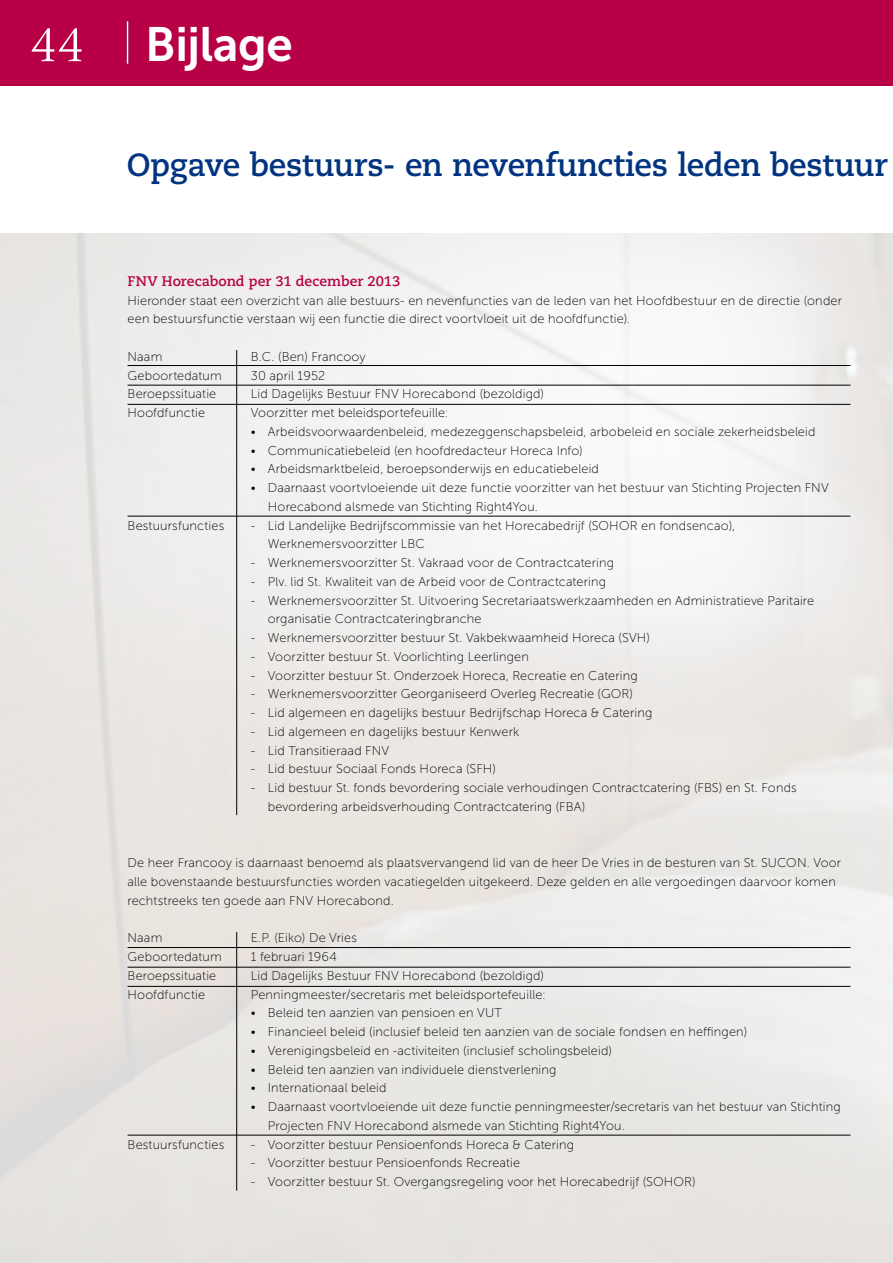
<style>
.page{position:relative;width:893px;height:1263px;background:#fff}
.page>*{position:absolute;margin:0;border:0;box-sizing:border-box;transform-origin:0 0}
.t1{font:52.5px "Veljovic Std";color:#fff}
.t2{font:48px "Museo Sans 700";letter-spacing:-.01em;color:#fff}
.t3{font:700 32.1px "Caecilia LT Std";letter-spacing:-.01em;color:#003480}
.t4{font:700 13.95px "Caecilia LT Std";color:#b80047}
.t5{font:12.75px/18.8px "Museo Sans 100";letter-spacing:.01em;color:#000}
</style>
<div class="page">
<div style="left:0;top:0;width:893px;height:85px;background:#b80047"></div>
<hr style="left:127px;top:21px;width:1px;height:43px;background:#fff">
<hr style="left:236px;top:350px;width:1px;height:465px;background:#000">
<hr style="left:128px;top:365px;width:722px;height:1px;background:#000">
<hr style="left:128px;top:385px;width:722px;height:1px;background:#000">
<hr style="left:128px;top:404px;width:722px;height:1px;background:#000">
<hr style="left:128px;top:516px;width:722px;height:1px;background:#000">
<hr style="left:236px;top:932px;width:1px;height:259px;background:#000">
<hr style="left:128px;top:947px;width:722px;height:1px;background:#000">
<hr style="left:128px;top:967px;width:722px;height:1px;background:#000">
<hr style="left:128px;top:986px;width:722px;height:1px;background:#000">
<hr style="left:128px;top:1135px;width:722px;height:1px;background:#000">
<h1 class="t1" style="left:30px;top:16px;width:56px">44</h1>
<h2 class="t2" style="left:145px;top:17px;width:149px">Bijlage</h2>
<h3 class="t3" style="left:127px;top:146px;width:763px">Opgave bestuurs- en nevenfuncties leden bestuur</h3>
<p class="t4" style="left:128px;top:273px;width:274px">FNV Horecabond per 31 december 2013</p>
<p class="t5" style="left:128px;top:291px;width:716px">Hieronder staat een overzicht van alle bestuurs- en nevenfuncties van de leden van het Hoofdbestuur en de directie (onder een bestuursfunctie verstaan wij een functie die direct voortvloeit uit de hoofdfunctie).</p>
<p class="t5" style="left:128px;top:347px;width:36px">Naam</p>
<p class="t5" style="left:251px;top:347px;width:116px">B.C. (Ben) Francooy</p>
<p class="t5" style="left:128px;top:366px;width:96px">Geboortedatum</p>
<p class="t5" style="left:251px;top:366px;width:76px">30 april 1952</p>
<p class="t5" style="left:128px;top:385px;width:90px">Beroepssituatie</p>
<p class="t5" style="left:251px;top:385px;width:295px">Lid Dagelijks Bestuur FNV Horecabond (bezoldigd)</p>
<p class="t5" style="left:128px;top:403px;width:79px">Hoofdfunctie</p>
<p class="t5" style="left:251px;top:403px;width:199px">Voorzitter met beleidsportefeuille:</p>
<p class="t5" style="left:251px;top:422px;width:566px">• Arbeidsvoorwaardenbeleid, medezeggenschapsbeleid, arbobeleid en sociale zekerheidsbeleid</p>
<p class="t5" style="left:251px;top:441px;width:333px">• Communicatiebeleid (en hoofdredacteur Horeca Info)</p>
<p class="t5" style="left:251px;top:460px;width:350px">• Arbeidsmarktbeleid, beroepsonderwijs en educatiebeleid</p>
<p class="t5" style="left:268px;top:478px;width:562px;text-indent:-17px">• Daarnaast voortvloeiende uit deze functie voorzitter van het bestuur van Stichting Projecten FNV<br>Horecabond alsmede van Stichting Right4You.</p>
<p class="t5" style="left:128px;top:516px;width:98px">Bestuursfuncties</p>
<p class="t5" style="left:268px;top:516px;width:469px;text-indent:-17px">- Lid Landelijke Bedrijfscommissie van het Horecabedrijf (SOHOR en fondsencao),<br>Werknemersvoorzitter LBC</p>
<p class="t5" style="left:251px;top:553px;width:365px">- Werknemersvoorzitter St. Vakraad voor de Contractcatering</p>
<p class="t5" style="left:251px;top:572px;width:357px">- Plv. lid St. Kwaliteit van de Arbeid voor de Contractcatering</p>
<p class="t5" style="left:268px;top:591px;width:548px;text-indent:-17px">- Werknemersvoorzitter St. Uitvoering Secretariaatswerkzaamheden en Administratieve Paritaire organisatie Contractcateringbranche</p>
<p class="t5" style="left:251px;top:628px;width:401px">- Werknemersvoorzitter bestuur St. Vakbekwaamheid Horeca (SVH)</p>
<p class="t5" style="left:251px;top:647px;width:280px">- Voorzitter bestuur St. Voorlichting Leerlingen</p>
<p class="t5" style="left:251px;top:666px;width:388px">- Voorzitter bestuur St. Onderzoek Horeca, Recreatie en Catering</p>
<p class="t5" style="left:251px;top:685px;width:384px">- Werknemersvoorzitter Georganiseerd Overleg Recreatie (GOR)</p>
<p class="t5" style="left:251px;top:704px;width:403px">- Lid algemeen en dagelijks bestuur Bedrijfschap Horeca &amp; Catering</p>
<p class="t5" style="left:251px;top:722px;width:270px">- Lid algemeen en dagelijks bestuur Kenwerk</p>
<p class="t5" style="left:251px;top:741px;width:140px">- Lid Transitieraad FNV</p>
<p class="t5" style="left:251px;top:760px;width:247px">- Lid bestuur Sociaal Fonds Horeca (SFH)</p>
<p class="t5" style="left:268px;top:779px;width:530px;text-indent:-17px">- Lid bestuur St. fonds bevordering sociale verhoudingen Contractcatering (FBS) en St. Fonds bevordering arbeidsverhouding Contractcatering (FBA)</p>
<p class="t5" style="left:128px;top:854px;width:715px">De heer Francooy is daarnaast benoemd als plaatsvervangend lid van de heer De Vries in de besturen van St. SUCON. Voor alle bovenstaande bestuursfuncties worden vacatiegelden uitgekeerd. Deze gelden en alle vergoedingen daarvoor komen rechtstreeks ten goede aan FNV Horecabond.</p>
<p class="t5" style="left:128px;top:929px;width:36px">Naam</p>
<p class="t5" style="left:251px;top:929px;width:108px">E.P. (Eiko) De Vries</p>
<p class="t5" style="left:128px;top:947px;width:96px">Geboortedatum</p>
<p class="t5" style="left:251px;top:947px;width:88px">1 februari 1964</p>
<p class="t5" style="left:128px;top:966px;width:90px">Beroepssituatie</p>
<p class="t5" style="left:251px;top:966px;width:295px">Lid Dagelijks Bestuur FNV Horecabond (bezoldigd)</p>
<p class="t5" style="left:128px;top:985px;width:79px">Hoofdfunctie</p>
<p class="t5" style="left:251px;top:985px;width:297px">Penningmeester/secretaris met beleidsportefeuille:</p>
<p class="t5" style="left:251px;top:1004px;width:253px">• Beleid ten aanzien van pensioen en VUT</p>
<p class="t5" style="left:251px;top:1022px;width:498px">• Financieel beleid (inclusief beleid ten aanzien van de sociale fondsen en heffingen)</p>
<p class="t5" style="left:251px;top:1041px;width:363px">• Verenigingsbeleid en -activiteiten (inclusief scholingsbeleid)</p>
<p class="t5" style="left:251px;top:1060px;width:307px">• Beleid ten aanzien van individuele dienstverlening</p>
<p class="t5" style="left:251px;top:1079px;width:137px">• Internationaal beleid</p>
<p class="t5" style="left:268px;top:1097px;width:574px;text-indent:-17px">• Daarnaast voortvloeiende uit deze functie penningmeester/secretaris van het bestuur van Stichting<br>Projecten FNV Horecabond alsmede van Stichting Right4You.</p>
<p class="t5" style="left:128px;top:1135px;width:98px">Bestuursfuncties</p>
<p class="t5" style="left:251px;top:1135px;width:325px">- Voorzitter bestuur Pensioenfonds Horeca &amp; Catering</p>
<p class="t5" style="left:251px;top:1154px;width:271px">- Voorzitter bestuur Pensioenfonds Recreatie</p>
<p class="t5" style="left:251px;top:1172px;width:446px">- Voorzitter bestuur St. Overgangsregeling voor het Horecabedrijf (SOHOR)</p>
</div>
